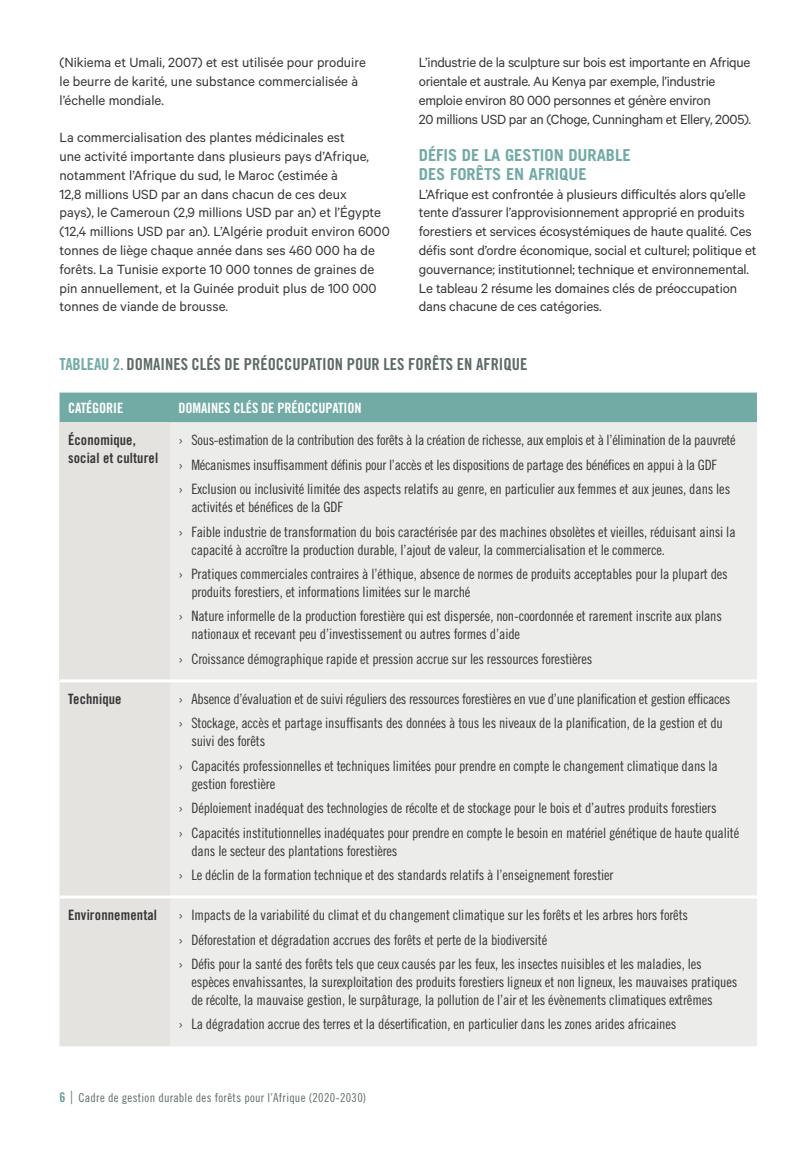
<style>
.page{position:relative;width:808px;height:1149px;background:#fff}
.page>*{position:absolute;margin:0;border:0;box-sizing:border-box;transform-origin:0 0}
.t1{font:16.5px "Trade Gothic LT Std Bd Cn 20";color:#5d6b64}
.t2{font:700 16.5px/18.8px "Trade Gothic LT Std";color:#72aaa6}
.t3{font:15px/18.8px "Calibre";letter-spacing:-.01em;color:#373636}
.t4{font:14.25px/24.5px "Trade Gothic LT Std Cn 18";letter-spacing:-.01em;color:#373636}
.t5{font:14.25px/18px "Trade Gothic LT Std Bd Cn 20";letter-spacing:.01em;color:#373636}
.t6{font:14.25px "Trade Gothic LT Std Bd Cn 20";letter-spacing:-.01em;color:#fff}
.t7{font:12.3px "Trade Gothic LT Std Cn 18";letter-spacing:.025em;color:#5d6b64}
.s1{color:#72aaa6}
.s2{font-family:"Trade Gothic LT Std Bd Cn 20";font-size:13.5px;color:#6b9f9c}
.s3{font-size:18px}
</style>
<div class="page">
<div style="left:60px;top:392px;width:697px;height:30px;background:#72aaa6"></div>
<div style="left:60px;top:422px;width:110px;height:258px;background:#e4e3e0"></div>
<div style="left:170px;top:422px;width:587px;height:623px;background:#ececea"></div>
<div style="left:60px;top:682px;width:110px;height:363px;background:#e4e3e0"></div>
<hr style="left:170px;top:679px;width:587px;height:3px;background:#fff">
<hr style="left:170px;top:895px;width:587px;height:3px;background:#fff">
<hr style="left:60px;top:679px;width:110px;height:3px;background:#fff">
<hr style="left:60px;top:895px;width:110px;height:3px;background:#fff">
<p class="t3" style="left:60px;top:53px;width:308px">(Nikiema et Umali, 2007) et est utilisée pour produire le beurre de karité, une substance commercialisée à l’échelle mondiale.</p>
<p class="t3" style="left:60px;top:128px;width:332px">La commercialisation des plantes médicinales est<br>une activité importante dans plusieurs pays d’Afrique, notamment l’Afrique du sud, le Maroc (estimée à<br>12,8 millions USD par an dans chacun de ces deux<br>pays), le Cameroun (2,9 millions USD par an) et l’Égypte (12,4 millions USD par an). L’Algérie produit environ 6000 tonnes de liège chaque année dans ses 460 000 ha de forêts. La Tunisie exporte 10 000 tonnes de graines de pin annuellement, et la Guinée produit plus de 100 000 tonnes de viande de brousse.</p>
<p class="t3" style="left:419px;top:53px;width:333px">L’industrie de la sculpture sur bois est importante en Afrique orientale et australe. Au Kenya par exemple, l’industrie emploie environ 80 000 personnes et génère environ<br>20 millions USD par an (Choge, Cunningham et Ellery, 2005).</p>
<p class="t2" style="left:419px;top:146px;width:213px">DÉFIS DE LA GESTION DURABLE<br>DES FORÊTS EN AFRIQUE</p>
<p class="t3" style="left:419px;top:184px;width:339px">L’Afrique est confrontée à plusieurs difficultés alors qu’elle tente d’assurer l’approvisionnement approprié en produits forestiers et services écosystémiques de haute qualité. Ces défis sont d’ordre économique, social et culturel; politique et gouvernance; institutionnel; technique et environnemental.<br>Le tableau 2 résume les domaines clés de préoccupation dans chacune de ces catégories.</p>
<p class="t1" style="left:60px;top:354px;width:469px"><span class="s1">TABLEAU 2.</span> DOMAINES CLÉS DE PRÉOCCUPATION POUR LES FORÊTS EN AFRIQUE</p>
<p class="t6" style="left:68px;top:399px;width:57px">CATÉGORIE</p>
<p class="t6" style="left:179px;top:399px;width:184px">DOMAINES CLÉS DE PRÉOCCUPATION</p>
<p class="t5" style="left:68px;top:431px;width:92px">Économique, social et culturel</p>
<p class="t4" style="left:179px;top:428px;width:559px">› Sous-estimation de la contribution des forêts à la création de richesse, aux emplois et à l’élimination de la pauvreté › Mécanismes insuffisamment définis pour l’accès et les dispositions de partage des bénéfices en appui à la GDF<br>› Exclusion ou inclusivité limitée des aspects relatifs au genre, en particulier aux femmes et aux jeunes, dans les</p>
<p class="t4" style="left:179px;top:494px;width:558px;text-indent:13px">activités et bénéfices de la GDF<br>› Faible industrie de transformation du bois caractérisée par des machines obsolètes et vieilles, réduisant ainsi la</p>
<p class="t4" style="left:179px;top:537px;width:551px;text-indent:13px">capacité à accroître la production durable, l’ajout de valeur, la commercialisation et le commerce.<br>› Pratiques commerciales contraires à l’éthique, absence de normes de produits acceptables pour la plupart des</p>
<p class="t4" style="left:179px;top:579px;width:545px;text-indent:13px">produits forestiers, et informations limitées sur le marché<br>› Nature informelle de la production forestière qui est dispersée, non-coordonnée et rarement inscrite aux plans</p>
<p class="t4" style="left:179px;top:621px;width:415px;text-indent:13px">nationaux et recevant peu d’investissement ou autres formes d’aide<br>› Croissance démographique rapide et pression accrue sur les ressources forestières</p>
<p class="t5" style="left:68px;top:689px;width:55px">Technique</p>
<p class="t4" style="left:179px;top:686px;width:553px">› Absence d’évaluation et de suivi réguliers des ressources forestières en vue d’une planification et gestion efficaces › Stockage, accès et partage insuffisants des données à tous les niveaux de la planification, de la gestion et du</p>
<p class="t4" style="left:179px;top:728px;width:541px;text-indent:13px">suivi des forêts<br>› Capacités professionnelles et techniques limitées pour prendre en compte le changement climatique dans la</p>
<p class="t4" style="left:179px;top:771px;width:562px;text-indent:13px">gestion forestière<br>› Déploiement inadéquat des technologies de récolte et de stockage pour le bois et d’autres produits forestiers<br>› Capacités institutionnelles inadéquates pour prendre en compte le besoin en matériel génétique de haute qualité</p>
<p class="t4" style="left:179px;top:837px;width:436px;text-indent:13px">dans le secteur des plantations forestières<br>› Le déclin de la formation technique et des standards relatifs à l’enseignement forestier</p>
<p class="t5" style="left:68px;top:905px;width:91px">Environnemental</p>
<p class="t4" style="left:179px;top:902px;width:525px">› Impacts de la variabilité du climat et du changement climatique sur les forêts et les arbres hors forêts<br>› Déforestation et dégradation accrues des forêts et perte de la biodiversité<br>› Défis pour la santé des forêts tels que ceux causés par les feux, les insectes nuisibles et les maladies, les</p>
<p class="t4" style="left:191px;top:972px;width:547px;line-height:18px">espèces envahissantes, la surexploitation des produits forestiers ligneux et non ligneux, les mauvaises pratiques de récolte, la mauvaise gestion, le surpâturage, la pollution de l’air et les évènements climatiques extrêmes</p>
<p class="t4" style="left:179px;top:1011px;width:499px">› La dégradation accrue des terres et la désertification, en particulier dans les zones arides africaines</p>
<p class="t7" style="left:60px;top:1090px;width:308px"><span class="s2">6</span> <span class="s3">|</span> Cadre de gestion durable des forêts pour l’Afrique (2020-2030)</p>
</div>
